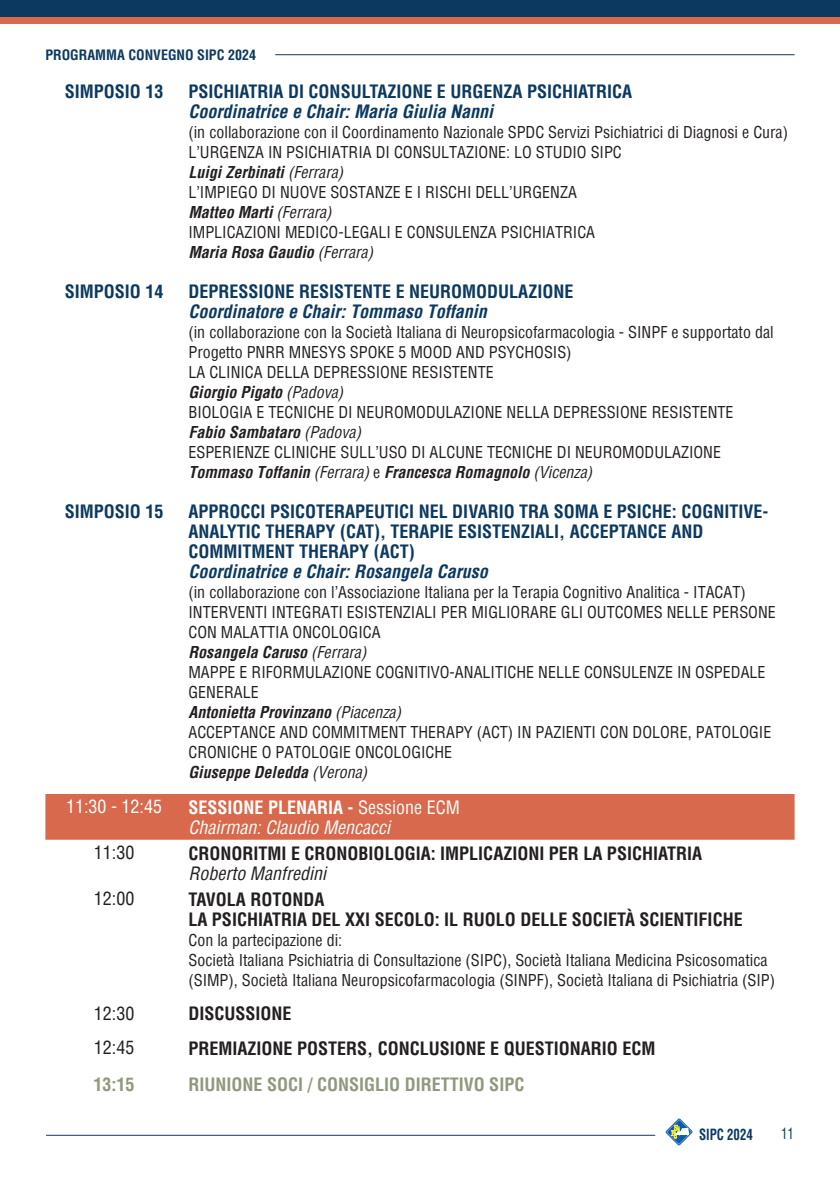
<style>
.page{position:relative;width:840px;height:1191px;background:#fff}
.page>*{position:absolute;margin:0;border:0;box-sizing:border-box;transform-origin:0 0}
.t1{font:700 condensed 18px/20px "Helvetica";color:#0c3960}
.t2{font:700 condensed 18px "Helvetica";color:#231f20}
.t3{font:italic 700 condensed 18px "Helvetica";color:#0c3960}
.t4{font:700 condensed 18px "Helvetica";color:#8f997d}
.t5{font:700 condensed 18px "Helvetica";color:#fff}
.t6{font:italic condensed 18px "Helvetica";color:#fff}
.t7{font:condensed 18px "Helvetica";color:#231f20}
.t8{font:italic condensed 18px "Helvetica";color:#231f20}
.t9{font:condensed 18px "Helvetica";color:#fff}
.t10{font:condensed 16px/20px "Helvetica";color:#231f20}
.t11{font:italic 700 condensed 16px "Helvetica";color:#231f20}
.t12{font:700 condensed 15.2px "Helvetica";color:#0e3962;scale:.85 1}
.t13{font:condensed 15.2px "Helvetica";color:#0e3962;scale:.85 1}
.t14{font:700 condensed 14px "Helvetica";color:#0c3960}
.s1{font-weight:400}
.s2{font-weight:400;font-style:normal}
</style>
<div class="page">
<div style="left:0;top:0;width:839px;height:24px;background:#d8694c"></div>
<div style="left:0;top:0;width:839px;height:17px;background:#0c3960"></div>
<hr style="left:46px;top:1135px;width:609px;height:1px;background:#17365d">
<div style="left:665px;top:1118px;width:26px;height:27px;border:1px solid #0e59a9;border-radius:12px"></div>
<svg style="left:666px;top:1120px;width:24px;height:23px"></svg>
<svg style="left:671px;top:1125px;width:17px;height:13px"></svg>
<div style="left:45px;top:794px;width:749px;height:45px;background:#d8694c"></div>
<hr style="left:275px;top:54px;width:519px;height:1px;background:#17365d">
<p class="t14" style="left:45px;top:46px;width:212px">PROGRAMMA CONVEGNO SIPC 2024</p>
<p class="t1" style="left:65px;top:81px;width:100px">SIMPOSIO 13</p>
<p class="t1" style="left:65px;top:281px;width:100px">SIMPOSIO 14</p>
<p class="t1" style="left:65px;top:501px;width:100px">SIMPOSIO 15</p>
<p class="t1" style="left:188px;top:81px;width:445px">PSICHIATRIA DI CONSULTAZIONE E URGENZA PSICHIATRICA</p>
<p class="t3" style="left:188px;top:100px;width:306px">Coordinatrice e Chair: Maria Giulia Nanni</p>
<p class="t10" style="left:188px;top:122px;width:600px">(in collaborazione con il Coordinamento Nazionale SPDC Servizi Psichiatrici di Diagnosi e Cura)</p>
<p class="t10" style="left:188px;top:142px;width:434px">L’URGENZA IN PSICHIATRIA DI CONSULTAZIONE: LO STUDIO SIPC</p>
<p class="t11" style="left:188px;top:162px;width:156px">Luigi Zerbinati <span class="s1">(Ferrara)</span></p>
<p class="t10" style="left:188px;top:182px;width:390px">L’IMPIEGO DI NUOVE SOSTANZE E I RISCHI DELL’URGENZA</p>
<p class="t11" style="left:188px;top:202px;width:145px">Matteo Marti <span class="s1">(Ferrara)</span></p>
<p class="t10" style="left:188px;top:222px;width:408px">IMPLICAZIONI MEDICO-LEGALI E CONSULENZA PSICHIATRICA</p>
<p class="t11" style="left:188px;top:242px;width:186px">Maria Rosa Gaudio <span class="s1">(Ferrara)</span></p>
<p class="t1" style="left:188px;top:281px;width:386px">DEPRESSIONE RESISTENTE E NEUROMODULAZIONE</p>
<p class="t3" style="left:188px;top:300px;width:300px">Coordinatore e Chair: Tommaso Toffanin</p>
<p class="t10" style="left:188px;top:322px;width:586px">(in collaborazione con la Società Italiana di Neuropsicofarmacologia - SINPF e supportato dal<br>Progetto PNRR MNESYS SPOKE 5 MOOD AND PSYCHOSIS)</p>
<p class="t10" style="left:188px;top:362px;width:306px">LA CLINICA DELLA DEPRESSIONE RESISTENTE</p>
<p class="t11" style="left:188px;top:382px;width:156px">Giorgio Pigato <span class="s1">(Padova)</span></p>
<p class="t10" style="left:188px;top:402px;width:546px">BIOLOGIA E TECNICHE DI NEUROMODULAZIONE NELLA DEPRESSIONE RESISTENTE</p>
<p class="t11" style="left:188px;top:422px;width:174px">Fabio Sambataro <span class="s1">(Padova)</span></p>
<p class="t10" style="left:188px;top:442px;width:534px">ESPERIENZE CLINICHE SULL’USO DI ALCUNE TECNICHE DI NEUROMODULAZIONE</p>
<p class="t11" style="left:188px;top:462px;width:405px">Tommaso Toffanin <span class="s1">(Ferrara)</span> <span class="s2">e</span> Francesca Romagnolo <span class="s1">(Vicenza)</span></p>
<p class="t1" style="left:188px;top:501px;width:581px">APPROCCI PSICOTERAPEUTICI NEL DIVARIO TRA SOMA E PSICHE: COGNITIVE-<br>ANALYTIC THERAPY (CAT), TERAPIE ESISTENZIALI, ACCEPTANCE AND<br>COMMITMENT THERAPY (ACT)</p>
<p class="t3" style="left:188px;top:560px;width:300px">Coordinatrice e Chair: Rosangela Caruso</p>
<p class="t10" style="left:188px;top:582px;width:558px">(in collaborazione con l’Associazione Italiana per la Terapia Cognitivo Analitica - ITACAT)</p>
<p class="t10" style="left:188px;top:602px;width:588px">INTERVENTI INTEGRATI ESISTENZIALI PER MIGLIORARE GLI OUTCOMES NELLE PERSONE<br>CON MALATTIA ONCOLOGICA</p>
<p class="t11" style="left:188px;top:642px;width:179px">Rosangela Caruso <span class="s1">(Ferrara)</span></p>
<p class="t10" style="left:188px;top:662px;width:578px">MAPPE E RIFORMULAZIONE COGNITIVO-ANALITICHE NELLE CONSULENZE IN OSPEDALE</p>
<p class="t10" style="left:188px;top:682px;width:72px">GENERALE</p>
<p class="t11" style="left:188px;top:702px;width:214px">Antonietta Provinzano <span class="s1">(Piacenza)</span></p>
<p class="t10" style="left:188px;top:722px;width:584px">ACCEPTANCE AND COMMITMENT THERAPY (ACT) IN PAZIENTI CON DOLORE, PATOLOGIE<br>CRONICHE O PATOLOGIE ONCOLOGICHE</p>
<p class="t11" style="left:188px;top:762px;width:180px">Giuseppe Deledda <span class="s1">(Verona)</span></p>
<p class="t9" style="left:66px;top:795px;width:97px">11:30 - 12:45</p>
<p class="t5" style="left:188px;top:796px;width:273px">SESSIONE PLENARIA - <span class="s1">Sessione ECM</span></p>
<p class="t6" style="left:188px;top:816px;width:203px">Chairman: Claudio Mencacci</p>
<p class="t7" style="left:94px;top:840px;width:42px">11:30</p>
<p class="t2" style="left:188px;top:842px;width:515px">CRONORITMI E CRONOBIOLOGIA: IMPLICAZIONI PER LA PSICHIATRIA</p>
<p class="t8" style="left:188px;top:861px;width:139px">Roberto Manfredini</p>
<p class="t7" style="left:94px;top:886px;width:42px">12:00</p>
<p class="t2" style="left:188px;top:887px;width:137px">TAVOLA ROTONDA</p>
<p class="t2" style="left:188px;top:907px;width:555px">LA PSICHIATRIA DEL XXI SECOLO: IL RUOLO DELLE SOCIETÀ SCIENTIFICHE</p>
<p class="t10" style="left:188px;top:929px;width:155px">Con la partecipazione di:</p>
<p class="t10" style="left:188px;top:949px;width:588px">Società Italiana Psichiatria di Consultazione (SIPC), Società Italiana Medicina Psicosomatica (SIMP), Società Italiana Neuropsicofarmacologia (SINPF), Società Italiana di Psichiatria (SIP)</p>
<p class="t7" style="left:94px;top:1001px;width:42px">12:30</p>
<p class="t2" style="left:188px;top:1002px;width:105px">DISCUSSIONE</p>
<p class="t7" style="left:94px;top:1036px;width:42px">12:45</p>
<p class="t2" style="left:188px;top:1037px;width:468px">PREMIAZIONE POSTERS, CONCLUSIONE E QUESTIONARIO ECM</p>
<p class="t4" style="left:93px;top:1072px;width:43px">13:15</p>
<p class="t4" style="left:188px;top:1072px;width:337px">RIUNIONE SOCI / CONSIGLIO DIRETTIVO SIPC</p>
<p class="t12" style="left:698px;top:1125px;width:65px">SIPC 2024</p>
<p class="t13" style="left:780px;top:1123px;width:17px">11</p>
</div>
